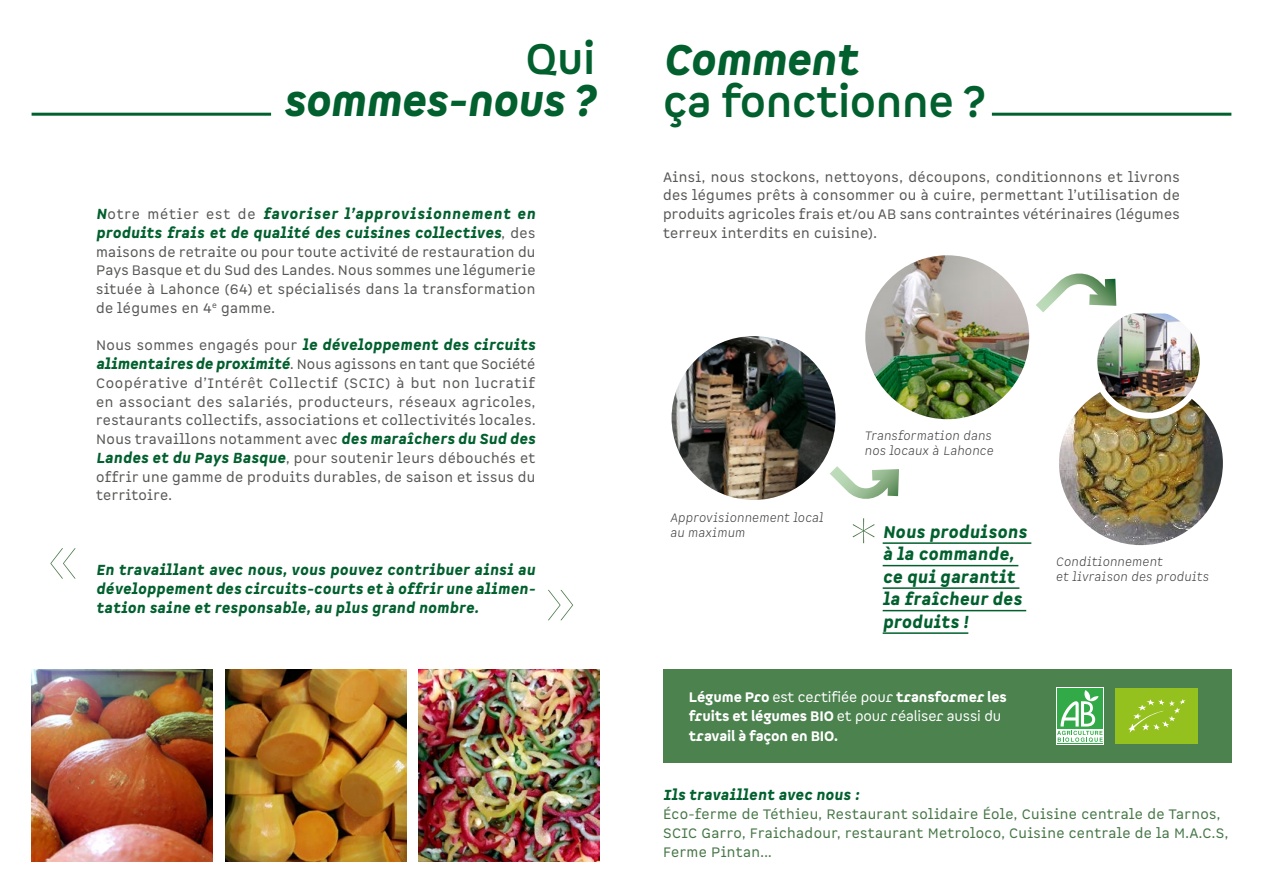
<style>
.page{position:relative;width:1263px;height:893px;background:#fff}
.page>*{position:absolute;margin:0;border:0;box-sizing:border-box;transform-origin:0 0}
.t1{font:100 84px "Spock Ess Alt 1";color:#467646}
.t2{font:italic 900 42px "Spock Ess Alt 1";letter-spacing:-.015em;color:#01602d}
.t3{font:700 42px "Spock Ess Alt 1";letter-spacing:-.01em;color:#01602d}
.t4{font:italic 900 16.5px/22.5px "Spock Ess";letter-spacing:.02em;color:#01602d}
.t5{font:italic 900 14.25px/18.8px "Spock Pro";letter-spacing:.025em;color:#01602d}
.t6{font:13.5px/18.8px "Spock Pro";letter-spacing:.025em;color:#575756;text-align:justify}
.t7{font:13.5px/18.8px "Spock Pro";letter-spacing:.025em;color:#467646}
.t8{font:900 13.5px/19.5px "Spock Ess Alt 1";letter-spacing:-.01em;color:#fff}
.t9{font:italic 300 12px/15px "Spock Pro";letter-spacing:.025em;color:#3c3c3b}
.s1{font-weight:400;font-style:normal;font-size:13.5px;color:#575756}
.s2{font-weight:900;font-style:italic;font-size:14.25px;color:#01602d}
.s3{font-weight:400}
</style>
<div class="page">
<div style="left:663px;top:669px;width:568px;height:94px;background:#4b824d"></div>
<svg style="left:819px;top:455px;width:80px;height:44px"></svg>
<svg style="left:1025px;top:273px;width:92px;height:48px"></svg>
<hr style="left:883px;top:542px;width:148px;height:2px;background:#01602d">
<hr style="left:883px;top:565px;width:135px;height:1px;background:#01602d">
<hr style="left:883px;top:587px;width:136px;height:2px;background:#01602d">
<hr style="left:883px;top:610px;width:143px;height:1px;background:#01602d">
<hr style="left:883px;top:632px;width:85px;height:2px;background:#01602d">
<img style="left:1059px;top:396px;width:164px;height:149px">
<img style="left:1094px;top:313px;width:105px;height:83px">
<div style="left:1091px;top:304px;width:115px;height:115px;border:6px solid #fff;border-radius:50%"></div>
<div style="left:1115px;top:688px;width:82px;height:56px;background:#95c11f"></div>
<svg style="left:1128px;top:699px;width:57px;height:34px"></svg>
<div style="left:1056px;top:687px;width:48px;height:58px;background:#fff"></div>
<hr style="left:1057px;top:743px;width:45px;height:1px;background:#31aa47">
<div style="left:1057px;top:688px;width:45px;height:41px;background:#31aa47"></div>
<svg style="left:1057px;top:690px;width:46px;height:52px"></svg>
<img style="left:32px;top:669px;width:180px;height:192px">
<img style="left:225px;top:669px;width:181px;height:192px">
<img style="left:419px;top:669px;width:181px;height:192px">
<img style="left:865px;top:255px;width:164px;height:164px;border-radius:82px">
<img style="left:671px;top:336px;width:164px;height:164px;border-radius:82px">
<hr style="left:992px;top:113px;width:239px;height:3px;background:#01602d">
<hr style="left:32px;top:113px;width:239px;height:3px;background:#01602d">
<h2 class="t3" style="left:525px;top:34px;width:71px">Qui</h2>
<h2 class="t2" style="left:283px;top:75px;width:314px">sommes-nous ?</h2>
<h1 class="t1" style="left:46px;top:507px;width:39px">«</h1>
<p class="t5" style="left:96px;top:205px;width:441px">N<span class="s1">otre métier est de</span> favoriser l’approvisionnement en produits frais et de qualité des cuisines collectives<span class="s1">, des</span></p>
<p class="t6" style="left:96px;top:242px;width:441px">maisons de retraite ou pour toute activité de restauration du Pays Basque et du Sud des Landes. Nous sommes une légumerie située à Lahonce (64) et spécialisés dans la transformation de légumes en 4<sup>e</sup> gamme.</p>
<p class="t5" style="left:96px;top:336px;width:441px"><span class="s1">Nous sommes engagés pour</span> le développement des circuits</p>
<p class="t6" style="left:96px;top:355px;width:441px"><span class="s2">alimentaires de proximité</span>. Nous agissons en tant que Société Coopérative d’Intérêt Collectif (SCIC) à but non lucratif en associant des salariés, producteurs, réseaux agricoles, restaurants collectifs, associations et collectivités locales.<br>Nous travaillons notamment avec <span class="s2">des maraîchers du Sud des Landes et du Pays Basque</span>, pour soutenir leurs débouchés et offrir une gamme de produits durables, de saison et issus du territoire.</p>
<p class="t5" style="left:96px;top:561px;width:441px;text-align:justify">En travaillant avec nous, vous pouvez contribuer ainsi au développement des circuits-courts et à offrir une alimen&shy;tation saine et responsable, au plus grand nombre.</p>
<h1 class="t1" style="left:541px;top:549px;width:39px">»</h1>
<h2 class="t2" style="left:663px;top:33px;width:196px">Comment</h2>
<h2 class="t3" style="left:663px;top:76px;width:325px">ça fonctionne ?</h2>
<p class="t6" style="left:663px;top:167px;width:518px">Ainsi, nous stockons, nettoyons, découpons, conditionnons et livrons des légumes prêts à consommer ou à cuire, permettant l’utilisation de produits agricoles frais et/ou AB sans contraintes vétérinaires (légumes terreux interdits en cuisine).</p>
<p class="t9" style="left:670px;top:510px;width:155px">Approvisionnement local au maximum</p>
<p class="t9" style="left:864px;top:428px;width:130px">Transformation dans nos locaux à Lahonce</p>
<h1 class="t1" style="left:845px;top:500px;width:38px">*</h1>
<p class="t4" style="left:883px;top:521px;width:146px">Nous produisons à la commande, ce qui garantit la fraîcheur des produits !</p>
<p class="t8" style="left:689px;top:687px;width:319px">Légume Pro <span class="s3">est certifiée pour</span> transformer les fruits et légumes BIO <span class="s3">et pour réaliser aussi du </span>travail à façon en BIO.</p>
<p class="t9" style="left:1056px;top:554px;width:154px">Conditionnement<br>et livraison des produits</p>
<p class="t5" style="left:663px;top:786px;width:198px">Ils travaillent avec nous :</p>
<p class="t7" style="left:663px;top:805px;width:567px">Éco-ferme de Téthieu, Restaurant solidaire Éole, Cuisine centrale de Tarnos,<br>SCIC Garro, Fraichadour, restaurant Metroloco, Cuisine centrale de la M.A.C.S,<br>Ferme Pintan...</p>
</div>
